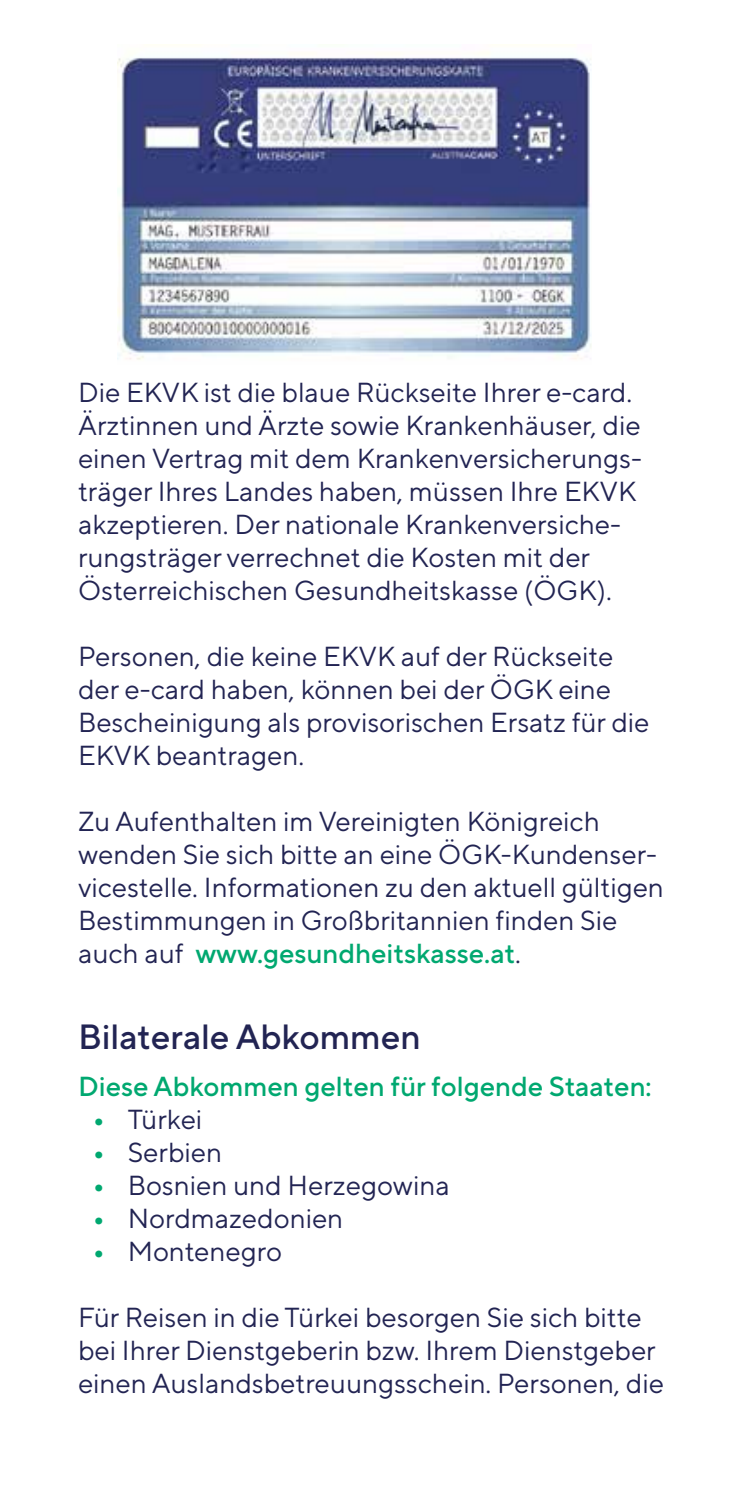
<style>
.page{position:relative;width:745px;height:1489px;background:#fff}
.page>*{position:absolute;margin:0;border:0;box-sizing:border-box;transform-origin:0 0}
.t1{font:500 35px "TT Norms Pro";color:#222453}
.t2{font:27.5px/33px "TT Norms Pro";color:#222453}
.t3{font:500 27.5px "TT Norms Pro";color:#00a870}
.s1{font-weight:500;color:#00a870}
.s2{font-weight:700;color:#00a870}
</style>
<div class="page">
<img style="left:118px;top:52px;width:473px;height:308px">
<p class="t2" style="left:78px;top:374px;width:565px">Die EKVK ist die blaue Rückseite Ihrer e-card.<br>Ärztinnen und Ärzte sowie Krankenhäuser, die einen Vertrag mit dem Krankenversicherungs&shy;träger Ihres Landes haben, müssen Ihre EKVK akzeptieren. Der nationale Krankenversiche&shy;rungsträger verrechnet die Kosten mit der Österreichischen Gesundheitskasse (ÖGK).</p>
<p class="t2" style="left:78px;top:638px;width:572px">Personen, die keine EKVK auf der Rückseite der e-card haben, können bei der ÖGK eine Bescheinigung als provisorischen Ersatz für die EKVK beantragen.</p>
<p class="t2" style="left:78px;top:803px;width:587px">Zu Aufenthalten im Vereinigten Königreich wenden Sie sich bitte an eine ÖGK-Kundenser&shy;vicestelle. Informationen zu den aktuell gültigen Bestimmungen in Großbritannien finden Sie auch auf <span class="s1">www.gesundheitskasse.at</span>.</p>
<p class="t1" style="left:78px;top:1013px;width:344px">Bilaterale Abkommen</p>
<p class="t3" style="left:78px;top:1068px;width:574px">Diese Abkommen gelten für folgende Staaten:</p>
<p class="t2" style="left:92px;top:1101px;width:111px"><span class="s2">•</span> Türkei</p>
<p class="t2" style="left:92px;top:1134px;width:131px"><span class="s2">•</span> Serbien</p>
<p class="t2" style="left:92px;top:1167px;width:359px"><span class="s2">•</span> Bosnien und Herzegowina</p>
<p class="t2" style="left:92px;top:1200px;width:252px"><span class="s2">•</span> Nordmazedonien</p>
<p class="t2" style="left:92px;top:1233px;width:191px"><span class="s2">•</span> Montenegro</p>
<p class="t2" style="left:78px;top:1299px;width:587px">Für Reisen in die Türkei besorgen Sie sich bitte bei Ihrer Dienstgeberin bzw. Ihrem Dienstgeber einen Auslandsbetreuungsschein. Personen, die</p>
</div>
